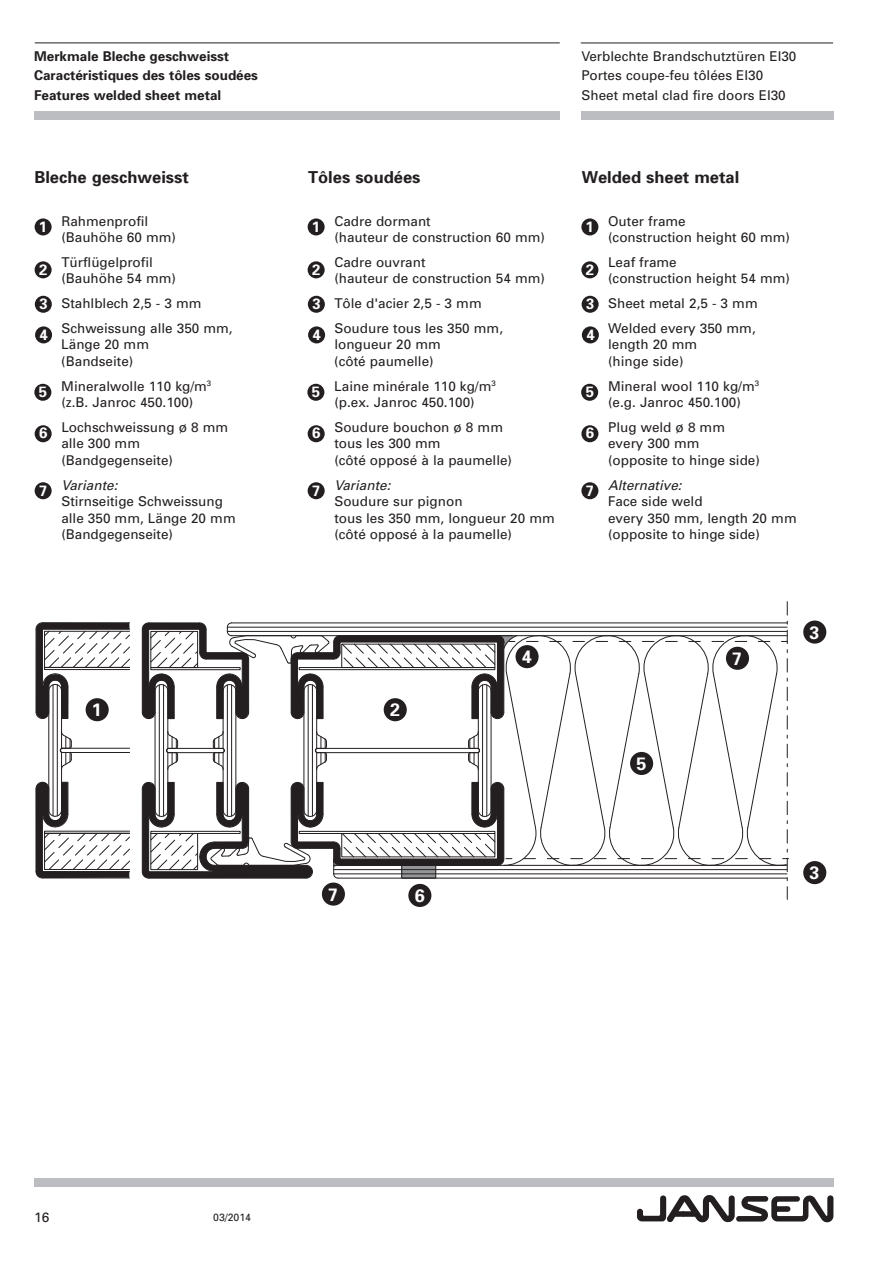
<style>
.page{position:relative;width:893px;height:1263px;background:#fff}
.page>*{position:absolute;margin:0;border:0;box-sizing:border-box;transform-origin:0 0}
.t1{font:700 18px "Univers";color:#fff}
.t2{font:700 16.5px "Univers";color:#231f20}
.t3{font:700 15px/30.6px "Univers";color:#fff}
.t4{font:13.5px/16.5px "Univers";color:#231f20}
.t5{font:700 13.5px/19.5px "Univers";color:#231f20}
.t6{font:italic 13.5px "Univers";color:#231f20}
.t7{font:10.5px "Univers";color:#231f20}
</style>
<div class="page">
<div style="left:34px;top:1178px;width:799px;height:9px;background:#bcbdc0"></div>
<svg style="left:637px;top:1195px;width:196px;height:27px"></svg>
<div style="left:34px;top:111px;width:526px;height:9px;background:#bcbdc0"></div>
<hr style="left:35px;top:43px;width:525px;height:1px;background:#231f20">
<div style="left:581px;top:111px;width:252px;height:8px;background:#bcbdc0"></div>
<hr style="left:581px;top:43px;width:252px;height:1px;background:#231f20">
<div style="left:35px;top:218px;width:17px;height:17px;background:#231f20;border-radius:50%"></div>
<div style="left:35px;top:261px;width:17px;height:17px;background:#231f20;border-radius:50%"></div>
<div style="left:35px;top:296px;width:17px;height:17px;background:#231f20;border-radius:50%"></div>
<div style="left:35px;top:326px;width:17px;height:17px;background:#231f20;border-radius:50%"></div>
<div style="left:34px;top:384px;width:17px;height:17px;background:#231f20;border-radius:50%"></div>
<div style="left:35px;top:425px;width:17px;height:17px;background:#231f20;border-radius:50%"></div>
<div style="left:308px;top:218px;width:17px;height:17px;background:#231f20;border-radius:50%"></div>
<div style="left:308px;top:261px;width:17px;height:17px;background:#231f20;border-radius:50%"></div>
<div style="left:308px;top:296px;width:17px;height:17px;background:#231f20;border-radius:50%"></div>
<div style="left:308px;top:326px;width:17px;height:17px;background:#231f20;border-radius:50%"></div>
<div style="left:307px;top:384px;width:17px;height:17px;background:#231f20;border-radius:50%"></div>
<div style="left:308px;top:425px;width:17px;height:17px;background:#231f20;border-radius:50%"></div>
<div style="left:581px;top:218px;width:17px;height:17px;background:#231f20;border-radius:50%"></div>
<div style="left:581px;top:261px;width:17px;height:17px;background:#231f20;border-radius:50%"></div>
<div style="left:582px;top:296px;width:17px;height:17px;background:#231f20;border-radius:50%"></div>
<div style="left:582px;top:326px;width:17px;height:17px;background:#231f20;border-radius:50%"></div>
<div style="left:581px;top:384px;width:17px;height:17px;background:#231f20;border-radius:50%"></div>
<div style="left:581px;top:425px;width:17px;height:17px;background:#231f20;border-radius:50%"></div>
<div style="left:35px;top:482px;width:17px;height:17px;background:#231f20;border-radius:50%"></div>
<div style="left:308px;top:482px;width:17px;height:17px;background:#231f20;border-radius:50%"></div>
<div style="left:581px;top:482px;width:17px;height:17px;background:#231f20;border-radius:50%"></div>
<div style="left:408px;top:884px;width:23px;height:23px;background:#231f20;border-radius:50%"></div>
<div style="left:322px;top:882px;width:23px;height:24px;background:#231f20;border-radius:50%"></div>
<div style="left:803px;top:620px;width:23px;height:24px;background:#231f20;border-radius:50%"></div>
<div style="left:86px;top:698px;width:23px;height:23px;background:#231f20;border-radius:50%"></div>
<div style="left:803px;top:861px;width:23px;height:23px;background:#231f20;border-radius:50%"></div>
<hr style="left:63px;top:748px;width:67px;height:1px;background:#231f20">
<hr style="left:63px;top:752px;width:67px;height:1px;background:#231f20">
<hr style="left:61px;top:691px;width:1px;height:41px;background:#231f20">
<hr style="left:48px;top:691px;width:1px;height:119px;background:#231f20">
<hr style="left:61px;top:769px;width:1px;height:41px;background:#231f20">
<hr style="left:53px;top:685px;width:1px;height:131px;background:#231f20">
<hr style="left:57px;top:685px;width:1px;height:131px;background:#231f20">
<svg style="left:59px;top:731px;width:13px;height:39px"></svg>
<svg style="left:36px;top:622px;width:94px;height:97px"></svg>
<svg style="left:36px;top:781px;width:94px;height:98px"></svg>
<svg style="left:141px;top:602px;width:648px;height:297px"></svg>
<p class="t5" style="left:34px;top:47px;width:225px">Merkmale Bleche geschweisst<br>Caractéristiques des tôles soudées<br>Features welded sheet metal</p>
<p class="t4" style="left:581px;top:47px;width:217px;line-height:19.5px">Verblechte Brandschutztüren EI30<br>Portes coupe-feu tôlées EI30<br>Sheet metal clad fire doors EI30</p>
<p class="t2" style="left:34px;top:171px;width:156px">Bleche geschweisst</p>
<p class="t2" style="left:308px;top:171px;width:114px">Tôles soudées</p>
<p class="t2" style="left:582px;top:171px;width:159px">Welded sheet metal</p>
<p class="t4" style="left:334px;top:214px;width:212px">Cadre dormant<br>(hauteur de construction 60 mm)</p>
<p class="t4" style="left:334px;top:255px;width:212px">Cadre ouvrant<br>(hauteur de construction 54 mm)</p>
<p class="t4" style="left:334px;top:292px;width:170px;line-height:24.8px">Tôle d'acier 2,5 - 3 mm<br>Soudure tous les 350 mm,</p>
<p class="t4" style="left:334px;top:337px;width:108px">longueur 20 mm (côté paumelle)</p>
<p class="t4" style="left:334px;top:379px;width:163px">Laine minérale 110 kg/m<sup>3 </sup>(p.ex. Janroc 450.100)</p>
<p class="t4" style="left:334px;top:420px;width:179px">Soudure bouchon ø 8 mm tous les 300 mm<br>(côté opposé à la paumelle)</p>
<p class="t6" style="left:334px;top:480px;width:58px">Variante:</p>
<p class="t4" style="left:334px;top:494px;width:222px">Soudure sur pignon<br>tous les 350 mm, longueur 20 mm (côté opposé à la paumelle)</p>
<p class="t4" style="left:61px;top:214px;width:116px">Rahmenprofil (Bauhöhe 60 mm)</p>
<p class="t4" style="left:61px;top:255px;width:116px">Türflügelprofil (Bauhöhe 54 mm)</p>
<p class="t4" style="left:61px;top:292px;width:173px;line-height:24.8px">Stahlblech 2,5 - 3 mm<br>Schweissung alle 350 mm,</p>
<p class="t4" style="left:61px;top:337px;width:89px">Länge 20 mm (Bandseite)</p>
<p class="t4" style="left:61px;top:379px;width:151px">Mineralwolle 110 kg/m<sup>3 </sup>(z.B. Janroc 450.100)</p>
<p class="t4" style="left:61px;top:420px;width:168px">Lochschweissung ø 8 mm alle 300 mm (Bandgegenseite)</p>
<p class="t6" style="left:61px;top:480px;width:58px">Variante:</p>
<p class="t4" style="left:61px;top:494px;width:176px">Stirnseitige Schweissung alle 350 mm, Länge 20 mm (Bandgegenseite)</p>
<p class="t3" style="left:39px;top:213px;width:10px">1</p>
<p class="t3" style="left:39px;top:255px;width:10px">2</p>
<p class="t3" style="left:39px;top:290px;width:10px">3<br>4</p>
<p class="t3" style="left:312px;top:213px;width:10px">1</p>
<p class="t3" style="left:312px;top:255px;width:10px">2</p>
<p class="t3" style="left:312px;top:290px;width:10px">3<br>4</p>
<p class="t3" style="left:585px;top:213px;width:10px">1</p>
<p class="t3" style="left:586px;top:255px;width:10px">2</p>
<p class="t3" style="left:586px;top:290px;width:10px">3<br>4</p>
<p class="t3" style="left:39px;top:378px;width:10px">5</p>
<p class="t3" style="left:39px;top:419px;width:10px">6</p>
<p class="t3" style="left:312px;top:378px;width:10px">5</p>
<p class="t3" style="left:312px;top:419px;width:10px">6</p>
<p class="t3" style="left:586px;top:378px;width:10px">5</p>
<p class="t3" style="left:586px;top:419px;width:10px">6</p>
<p class="t3" style="left:39px;top:476px;width:10px">7</p>
<p class="t3" style="left:312px;top:476px;width:10px">7</p>
<p class="t3" style="left:586px;top:476px;width:10px">7</p>
<p class="t4" style="left:608px;top:214px;width:183px">Outer frame<br>(construction height 60 mm)</p>
<p class="t4" style="left:608px;top:255px;width:183px">Leaf frame<br>(construction height 54 mm)</p>
<p class="t4" style="left:608px;top:292px;width:151px;line-height:24.8px">Sheet metal 2,5 - 3 mm<br>Welded every 350 mm,</p>
<p class="t4" style="left:608px;top:337px;width:91px">length 20 mm (hinge side)</p>
<p class="t4" style="left:608px;top:379px;width:153px">Mineral wool 110 kg/m<sup>3 </sup>(e.g. Janroc 450.100)</p>
<p class="t4" style="left:608px;top:420px;width:153px">Plug weld ø 8 mm every 300 mm (opposite to hinge side)</p>
<p class="t6" style="left:608px;top:480px;width:75px">Alternative:</p>
<p class="t4" style="left:608px;top:494px;width:190px">Face side weld<br>every 350 mm, length 20 mm (opposite to hinge side)</p>
<h1 class="t1" style="left:92px;top:703px;width:12px">1</h1>
<h1 class="t1" style="left:390px;top:703px;width:12px">2</h1>
<h1 class="t1" style="left:522px;top:650px;width:12px">4</h1>
<h1 class="t1" style="left:636px;top:757px;width:12px">5</h1>
<h1 class="t1" style="left:732px;top:652px;width:12px">7</h1>
<h1 class="t1" style="left:810px;top:626px;width:12px">3</h1>
<h1 class="t1" style="left:328px;top:888px;width:12px">7</h1>
<h1 class="t1" style="left:415px;top:889px;width:12px">6</h1>
<h1 class="t1" style="left:810px;top:866px;width:12px">3</h1>
<p class="t4" style="left:34px;top:1210px;width:17px">16</p>
<p class="t7" style="left:213px;top:1213px;width:39px">03/2014</p>
</div>
